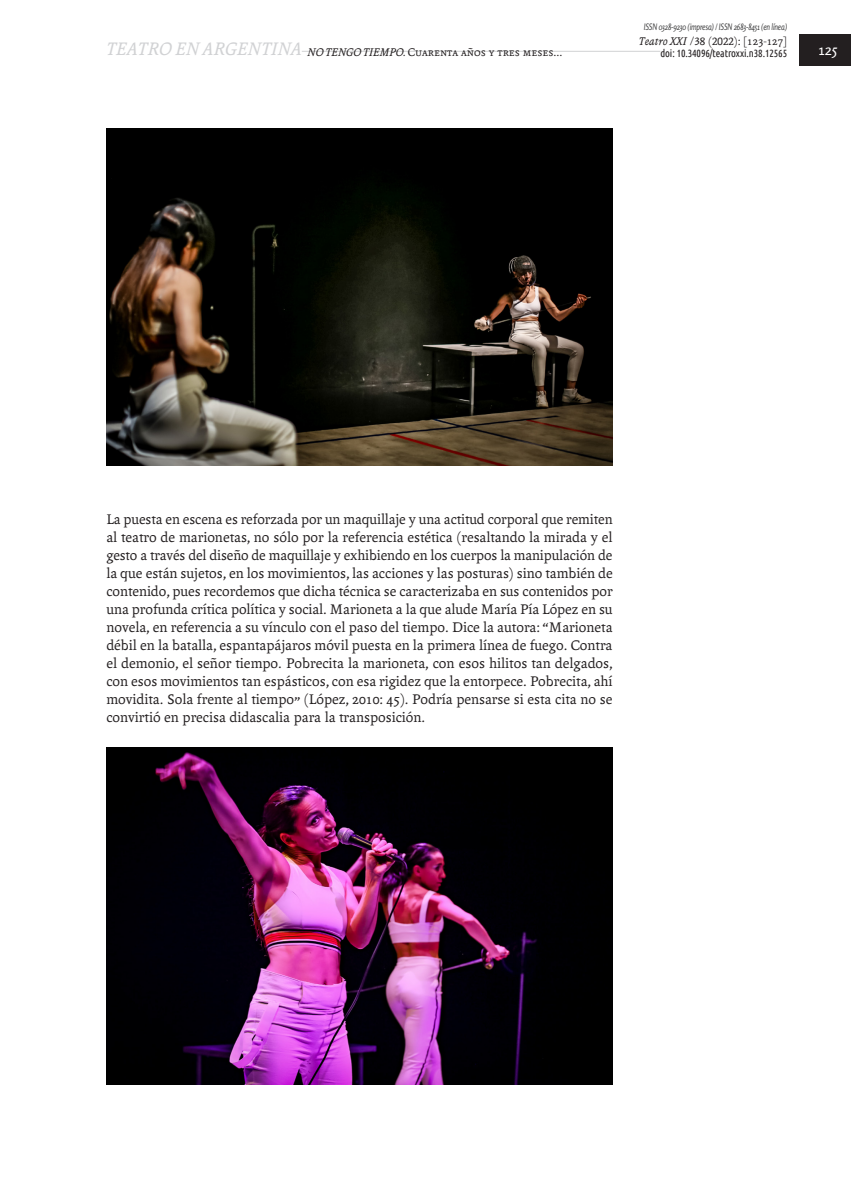
<style>
.page{position:relative;width:851px;height:1191px;background:#fff}
.page>*{position:absolute;margin:0;border:0;box-sizing:border-box;transform-origin:0 0}
.t1{font:italic 19.5px "Andralis ND Os F";letter-spacing:.01em;color:#d1d2d4}
.art-texto-principal{font:15px/18px "Andralis ND Os F";color:#231f20;text-align:justify}
.Maqueta____Foliado{font:15px "Rosario";color:#fff}
.Maqueta____Encabezad{font:12px "Andralis NDSC";color:#231f20}
.Maqueta____Encabezad-2{font:italic 12px "Andralis ND Os F";color:#231f20}
.encabezado_issn_doi{font:10.5px "Ubuntu Condensed";letter-spacing:-.01em;color:#231f20}
.Maqueta____Encabezad-3{font:italic 9px "Rosario";letter-spacing:-.02em;color:#3e3e3f;scale:.8 1}
.s1{font-family:"Andralis ND Os F";font-style:italic}
.s2{font-family:"Andralis ND Os F"}
</style>
<div class="page">
<hr style="left:112px;top:51px;width:664px;height:1px;background:#d1d2d4">
<div style="left:660px;top:46px;width:127px;height:15px;background:#fff"></div>
<div style="left:799px;top:35px;width:51px;height:31px;background:#231f20"></div>
<div style="left:106px;top:34px;width:196px;height:30px;background:#fff"></div>
<img style="left:106px;top:747px;width:506px;height:337px">
<img style="left:106px;top:128px;width:506px;height:338px">
<p class="Maqueta____Encabezad-3" style="left:643px;top:22px;width:181px">ISSN 0328-9230 (impresa) / ISSN 2683-8451 (en línea)</p>
<p class="Maqueta____Encabezad" style="left:638px;top:34px;width:150px"><span class="s1">TEATRO XXI</span> /38 (2022): <span class="s2">[123-127]</span></p>
<p class="t1" style="left:106px;top:39px;width:197px">TEATRO EN ARGENTINA</p>
<p class="Maqueta____Encabezad-2" style="left:307px;top:46px;width:26px">NO TENGO</p>
<p class="Maqueta____Encabezad" style="left:363px;top:46px;width:200px"><span class="s1">TIEMPO.</span> Cuarenta años y tres meses...</p>
<p class="encabezado_issn_doi" style="left:660px;top:47px;width:128px">doi: 10.34096/teatroxxi.n38.12565</p>
<p class="Maqueta____Foliado" style="left:818px;top:41px;width:20px">125</p>
<p class="art-texto-principal" style="left:106px;top:510px;width:508px">La puesta en escena es reforzada por un maquillaje y una actitud corporal que remiten al teatro de marionetas, no sólo por la referencia estética (resaltando la mirada y el gesto a través del diseño de maquillaje y exhibiendo en los cuerpos la manipulación de la que están sujetos, en los movimientos, las acciones y las posturas) sino también de contenido, pues recordemos que dicha técnica se caracterizaba en sus contenidos por una profunda crítica política y social. Marioneta a la que alude María Pía López en su novela, en referencia a su vínculo con el paso del tiempo. Dice la autora: “Marioneta débil en la batalla, espantapájaros móvil puesta en la primera línea de fuego. Contra el demonio, el señor tiempo. Pobrecita la marioneta, con esos hilitos tan delgados, con esos movimientos tan espásticos, con esa rigidez que la entorpece. Pobrecita, ahí movidita. Sola frente al tiempo” (López, 2010: 45). Podría pensarse si esta cita no se convirtió en precisa didascalia para la transposición.</p>
</div>
